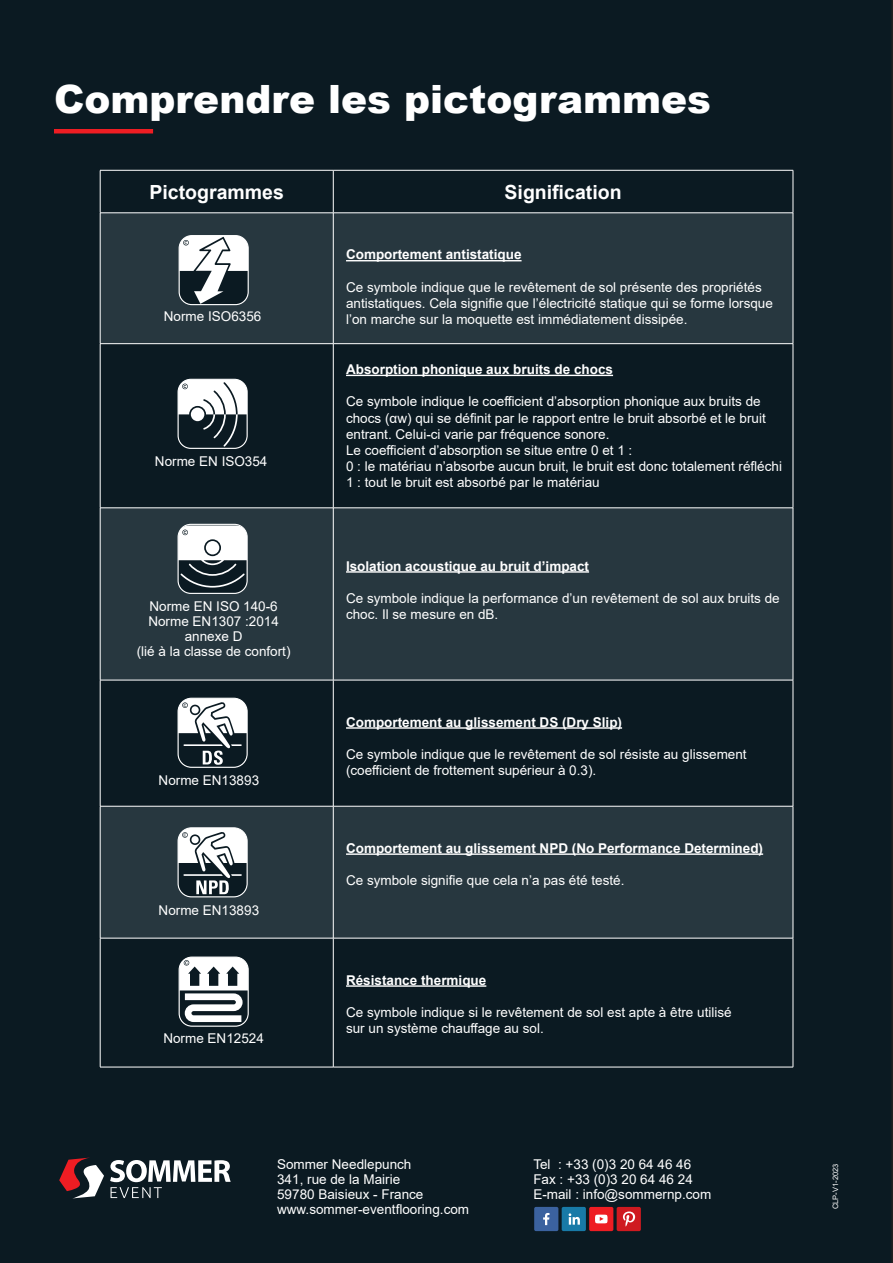
<style>
.page{position:relative;width:893px;height:1263px;background:#0b1a22}
.page>*{position:absolute;margin:0;border:0;box-sizing:border-box;transform-origin:0 0}
.t1{font:900 39px "Arial";color:#fff}
.t2{font:700 19.5px "Arial";color:#fff}
.t3{font:13.5px/16.2px "Arial";color:#fff}
.t4{font:700 13.5px "Arial";color:#fff}
.t5{font:7.5px "Arial";color:#fff}
</style>
<div class="page">
<svg style="left:59px;top:1157px;width:45px;height:41px"></svg>
<svg style="left:110px;top:1160px;width:121px;height:38px"></svg>
<div style="left:534px;top:1207px;width:24px;height:24px;background:#3b629f;border-radius:2px"></div>
<div style="left:562px;top:1207px;width:24px;height:24px;background:#187aa7;border-radius:2px"></div>
<div style="left:589px;top:1207px;width:24px;height:24px;background:#ee1d23;border-radius:2px"></div>
<svg style="left:595px;top:1214px;width:13px;height:9px"></svg>
<div style="left:617px;top:1207px;width:24px;height:24px;background:#cf1a20;border-radius:2px"></div>
<svg style="left:569px;top:1213px;width:11px;height:12px"></svg>
<svg style="left:543px;top:1213px;width:6px;height:12px"></svg>
<svg style="left:623px;top:1211px;width:12px;height:15px"></svg>
<svg style="left:101px;top:214px;width:692px;height:724px;background:#1c2c34"></svg>
<hr style="left:100px;top:170px;width:233px;height:1px;background:#fff">
<hr style="left:100px;top:170px;width:1px;height:43px;background:#fff">
<hr style="left:333px;top:170px;width:460px;height:1px;background:#fff">
<hr style="left:333px;top:170px;width:1px;height:43px;background:#fff">
<hr style="left:793px;top:170px;width:1px;height:43px;background:#fff">
<hr style="left:100px;top:344px;width:1px;height:164px;background:#fff">
<hr style="left:333px;top:344px;width:1px;height:164px;background:#fff">
<hr style="left:793px;top:344px;width:1px;height:164px;background:#fff">
<hr style="left:100px;top:508px;width:233px;height:1px;background:#fff">
<hr style="left:100px;top:508px;width:1px;height:172px;background:#fff">
<hr style="left:333px;top:508px;width:460px;height:1px;background:#fff">
<hr style="left:333px;top:508px;width:1px;height:172px;background:#fff">
<hr style="left:793px;top:508px;width:1px;height:172px;background:#fff">
<hr style="left:100px;top:680px;width:233px;height:1px;background:#fff">
<hr style="left:100px;top:680px;width:1px;height:126px;background:#fff">
<hr style="left:333px;top:680px;width:460px;height:1px;background:#fff">
<hr style="left:333px;top:680px;width:1px;height:126px;background:#fff">
<hr style="left:793px;top:680px;width:1px;height:126px;background:#fff">
<hr style="left:100px;top:806px;width:233px;height:1px;background:#fff">
<hr style="left:100px;top:806px;width:1px;height:132px;background:#fff">
<hr style="left:333px;top:806px;width:460px;height:1px;background:#fff">
<hr style="left:333px;top:806px;width:1px;height:132px;background:#fff">
<hr style="left:793px;top:806px;width:1px;height:132px;background:#fff">
<hr style="left:100px;top:938px;width:233px;height:1px;background:#fff">
<hr style="left:100px;top:938px;width:1px;height:129px;background:#fff">
<hr style="left:333px;top:938px;width:460px;height:1px;background:#fff">
<hr style="left:333px;top:938px;width:1px;height:129px;background:#fff">
<hr style="left:793px;top:938px;width:1px;height:129px;background:#fff">
<hr style="left:100px;top:1067px;width:233px;height:1px;background:#fff">
<hr style="left:333px;top:1067px;width:460px;height:1px;background:#fff">
<hr style="left:100px;top:213px;width:233px;height:1px;background:#fff">
<hr style="left:100px;top:213px;width:1px;height:130px;background:#fff">
<hr style="left:333px;top:213px;width:460px;height:1px;background:#fff">
<hr style="left:333px;top:213px;width:1px;height:130px;background:#fff">
<hr style="left:793px;top:213px;width:1px;height:130px;background:#fff">
<hr style="left:100px;top:343px;width:233px;height:1px;background:#fff">
<hr style="left:333px;top:343px;width:460px;height:1px;background:#fff">
<hr style="left:346px;top:260px;width:176px;height:1px;background:#fff">
<hr style="left:346px;top:375px;width:267px;height:1px;background:#fff">
<hr style="left:346px;top:571px;width:243px;height:2px;background:#fff">
<hr style="left:346px;top:727px;width:276px;height:2px;background:#fff">
<hr style="left:346px;top:853px;width:417px;height:2px;background:#fff">
<hr style="left:346px;top:985px;width:140px;height:2px;background:#fff">
<svg style="left:178px;top:698px;width:69px;height:69px"></svg>
<div style="left:178px;top:698px;width:70px;height:70px;border:1px solid #fff;border-radius:13px"></div>
<svg style="left:178px;top:828px;width:69px;height:69px"></svg>
<div style="left:178px;top:827px;width:70px;height:70px;border:1px solid #fff;border-radius:13px"></div>
<svg style="left:178px;top:379px;width:69px;height:69px"></svg>
<div style="left:178px;top:379px;width:70px;height:70px;border:1px solid #fff;border-radius:13px"></div>
<svg style="left:178px;top:524px;width:69px;height:69px"></svg>
<div style="left:178px;top:524px;width:70px;height:70px;border:1px solid #fff;border-radius:13px"></div>
<svg style="left:179px;top:957px;width:69px;height:69px"></svg>
<div style="left:179px;top:956px;width:70px;height:71px;border:1px solid #fff;border-radius:13px"></div>
<hr style="left:54px;top:129px;width:99px;height:4px;background:#ee1d23">
<svg style="left:179px;top:236px;width:69px;height:69px"></svg>
<div style="left:179px;top:235px;width:70px;height:70px;border:1px solid #fff;border-radius:13px"></div>
<h1 class="t1" style="left:54px;top:71px;width:659px">Comprendre les pictogrammes</h1>
<h2 class="t2" style="left:150px;top:178px;width:136px">Pictogrammes</h2>
<h2 class="t2" style="left:505px;top:178px;width:119px">Signification</h2>
<p class="t3" style="left:164px;top:308px;width:99px">Norme ISO6356</p>
<p class="t3" style="left:155px;top:453px;width:114px">Norme EN ISO354</p>
<p class="t3" style="left:137px;top:599px;width:155px;line-height:15px;text-align:center">Norme EN ISO 140-6<br>Norme EN1307 :2014 annexe D<br>(lié à la classe de confort)</p>
<p class="t3" style="left:159px;top:772px;width:102px">Norme EN13893</p>
<p class="t3" style="left:159px;top:902px;width:102px">Norme EN13893</p>
<p class="t3" style="left:163px;top:1030px;width:102px">Norme EN12524</p>
<p class="t4" style="left:346px;top:245px;width:177px">Comportement antistatique</p>
<p class="t3" style="left:346px;top:279px;width:428px">Ce symbole indique que le revêtement de sol présente des propriétés antistatiques. Cela signifie que l’électricité statique qui se forme lorsque l’on marche sur la moquette est immédiatement dissipée.</p>
<p class="t4" style="left:346px;top:360px;width:269px">Absorption phonique aux bruits de chocs</p>
<p class="t3" style="left:346px;top:393px;width:437px">Ce symbole indique le coefficient d’absorption phonique aux bruits de chocs (αw) qui se définit par le rapport entre le bruit absorbé et le bruit entrant. Celui-ci varie par fréquence sonore.<br>Le coefficient d’absorption se situe entre 0 et 1 :<br>0 : le matériau n’absorbe aucun bruit, le bruit est donc totalement réfléchi 1 : tout le bruit est absorbé par le matériau</p>
<p class="t4" style="left:346px;top:556px;width:245px">Isolation acoustique au bruit d’impact</p>
<p class="t3" style="left:346px;top:590px;width:435px">Ce symbole indique la performance d’un revêtement de sol aux bruits de choc. Il se mesure en dB.</p>
<p class="t4" style="left:346px;top:712px;width:278px">Comportement au glissement DS (Dry Slip)</p>
<p class="t3" style="left:346px;top:746px;width:402px">Ce symbole indique que le revêtement de sol résiste au glissement (coefficient de frottement supérieur à 0.3).</p>
<p class="t4" style="left:346px;top:838px;width:419px">Comportement au glissement NPD (No Performance Determined)</p>
<p class="t3" style="left:346px;top:872px;width:280px">Ce symbole signifie que cela n’a pas été testé.</p>
<p class="t4" style="left:346px;top:970px;width:142px">Résistance thermique</p>
<p class="t3" style="left:346px;top:1004px;width:387px">Ce symbole indique si le revêtement de sol est apte à être utilisé sur un système chauffage au sol.</p>
<p class="t3" style="left:277px;top:1156px;width:194px;line-height:15px">Sommer Needlepunch<br>341, rue de la Mairie<br>59780 Baisieux - France www.sommer-eventflooring.com</p>
<p class="t3" style="left:533px;top:1156px;width:179px;line-height:15px">Tel : +33 (0)3 20 64 46 46<br>Fax : +33 (0)3 20 64 46 24<br>E-mail : info@sommernp.com</p>
<p class="t5" style="left:830px;top:1209px;width:47px;rotate:-90deg">CLP-V1-2023</p>
</div>
